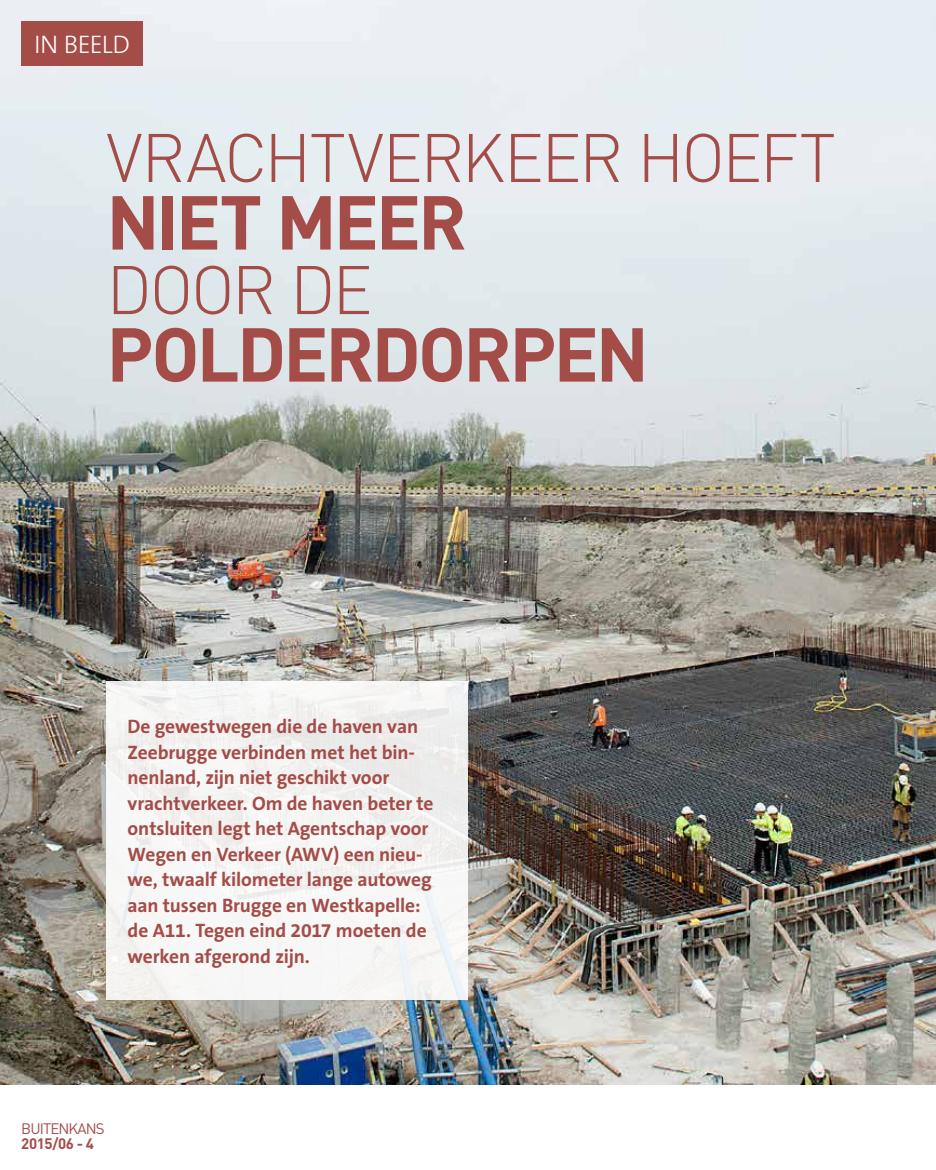
<style>
.page{position:relative;width:936px;height:1170px;background:#fff}
.page>*{position:absolute;margin:0;border:0;box-sizing:border-box;transform-origin:0 0}
.t1{font:700 75px "DIN";letter-spacing:-.04em;color:#a44c48}
.t2{font:300 67.5px "DIN";letter-spacing:-.04em;color:#a44c48}
.t3{font:300 25.5px "The Sans B3";letter-spacing:-.02em;color:#fff}
.t4{font:700 19.5px/25.5px "The Sans B7";letter-spacing:-.005em;color:#a44c48}
.t5{font:15px "DIN";letter-spacing:-.06em;color:#a44c48}
.t6{font:700 15px "DIN";letter-spacing:-.025em;color:#a44c48}
</style>
<div class="page">
<img style="left:0;top:0;width:935px;height:1084px">
<div style="left:106px;top:681px;width:362px;height:318px;background:#f6f6f5"></div>
<div style="left:21px;top:21px;width:122px;height:45px;background:#a44c48"></div>
<h3 class="t3" style="left:34px;top:31px;width:97px">IN BEELD</h3>
<h2 class="t2" style="left:106px;top:116px;width:731px">VRACHTVERKEER HOEFT</h2>
<h1 class="t1" style="left:106px;top:173px;width:362px">NIET MEER</h1>
<h2 class="t2" style="left:106px;top:248px;width:268px">DOOR DE</h2>
<h1 class="t1" style="left:106px;top:305px;width:544px">POLDERDORPEN</h1>
<p class="t4" style="left:128px;top:714px;width:307px">De gewestwegen die de haven van<br>Zeebrugge verbinden met het bin&shy;nenland, zijn niet geschikt voor vrachtverkeer. Om de haven beter te ontsluiten legt het Agentschap voor<br>Wegen en Verkeer (AWV) een nieu&shy;we, twaalf kilometer lange autoweg aan tussen Brugge en Westkapelle: de A11. Tegen eind 2017 moeten de werken afgerond zijn.</p>
<p class="t5" style="left:21px;top:1118px;width:85px">BUITENKANS</p>
<p class="t6" style="left:21px;top:1133px;width:74px">2015/06 - 4</p>
</div>
